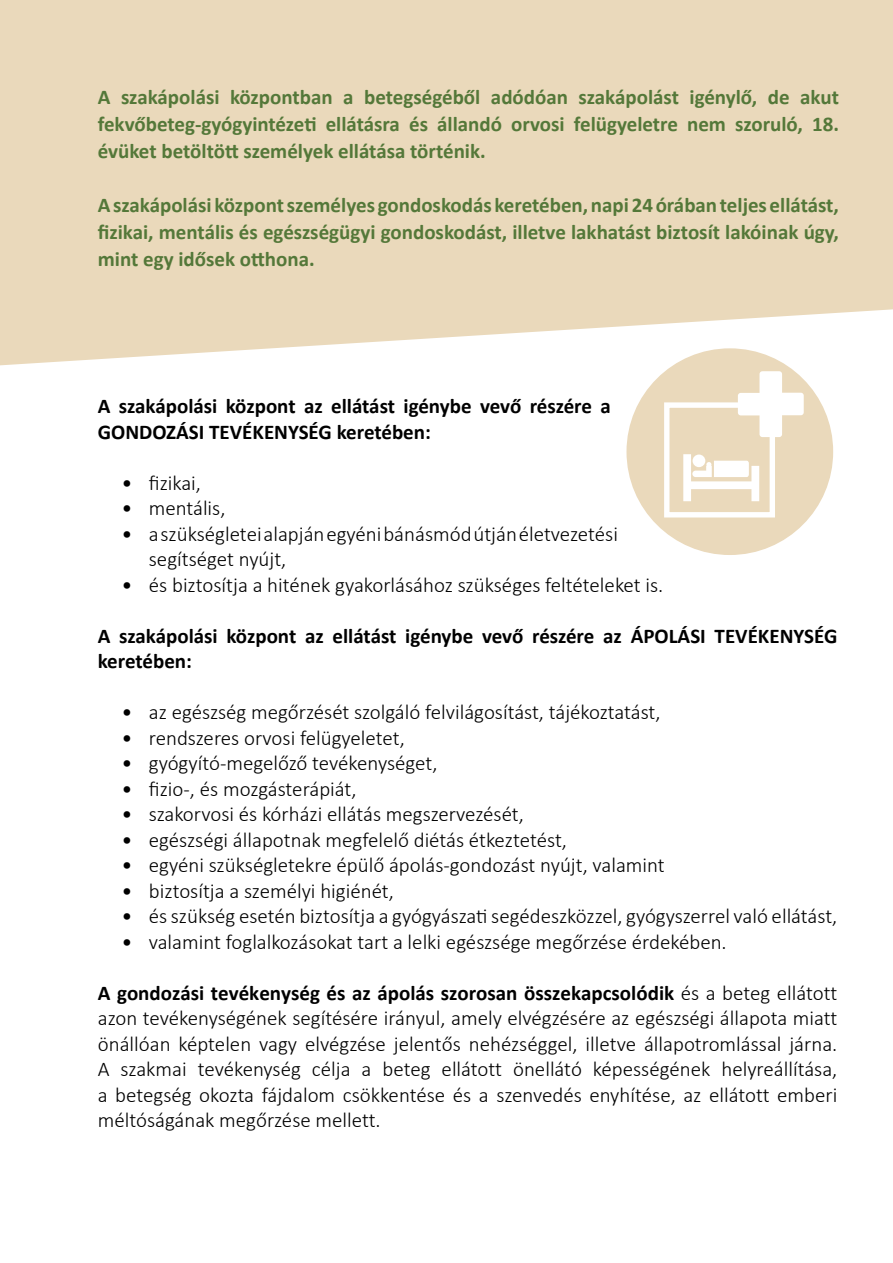
<style>
.page{position:relative;width:893px;height:1263px;background:#fff}
.page>*{position:absolute;margin:0;border:0;box-sizing:border-box;transform-origin:0 0}
.t1{font:300 21px/25.5px "Calibri";color:#000}
.t2{font:700 21px/27px "Calibri";color:#547839;text-align:justify}
.t3{font:700 21px/25.5px "Calibri";color:#000}
.s1{font-weight:400}
.s2{font-weight:700}
</style>
<div class="page">
<svg style="left:0;top:0;width:893px;height:365px;background:#ebdbbf"></svg>
<div style="left:626px;top:348px;width:207px;height:207px;background:#ead9bb;border-radius:50%"></div>
<div style="left:664px;top:402px;width:111px;height:115px;border:5px solid #fff"></div>
<svg style="left:683px;top:454px;width:76px;height:47px"></svg>
<svg style="left:738px;top:371px;width:66px;height:66px"></svg>
<p class="t2" style="left:98px;top:82px;width:743px">A szakápolási központban a betegségéből adódóan szakápolást igénylő, de akut fekvőbeteg-gyógyintézeti ellátásra és állandó orvosi felügyeletre nem szoruló, 18. évüket betöltött személyek ellátása történik.</p>
<p class="t2" style="left:98px;top:190px;width:743px">A szakápolási központ személyes gondoskodás keretében, napi 24 órában teljes ellátást, fizikai, mentális és egészségügyi gondoskodást, illetve lakhatást biztosít lakóinak úgy, mint egy idősek otthona.</p>
<p class="t3" style="left:98px;top:393px;width:515px">A szakápolási központ az ellátást igénybe vevő részére a<br>GONDOZÁSI TEVÉKENYSÉG keretében:</p>
<p class="t1" style="left:122px;top:470px;width:81px"><span class="s1">•</span> fizikai,</p>
<p class="t1" style="left:122px;top:495px;width:105px"><span class="s1">•</span> mentális,</p>
<p class="t1" style="left:149px;top:521px;width:471px;text-indent:-27px"><span class="s1">•</span> a szükségletei alapján egyéni bánásmód útján életvezetési segítséget nyújt,</p>
<p class="t1" style="left:122px;top:572px;width:543px"><span class="s1">•</span> és biztosítja a hitének gyakorlásához szükséges feltételeket is.</p>
<p class="t3" style="left:98px;top:622px;width:741px">A szakápolási központ az ellátást igénybe vevő részére az ÁPOLÁSI TEVÉKENYSÉG keretében:</p>
<p class="t1" style="left:122px;top:699px;width:540px"><span class="s1">•</span> az egészség megőrzését szolgáló felvilágosítást, tájékoztatást,</p>
<p class="t1" style="left:122px;top:725px;width:284px"><span class="s1">•</span> rendszeres orvosi felügyeletet,</p>
<p class="t1" style="left:122px;top:750px;width:317px"><span class="s1">•</span> gyógyító-megelőző tevékenységet,</p>
<p class="t1" style="left:122px;top:776px;width:236px"><span class="s1">•</span> fizio-, és mozgásterápiát,</p>
<p class="t1" style="left:122px;top:801px;width:404px"><span class="s1">•</span> szakorvosi és kórházi ellátás megszervezését,</p>
<p class="t1" style="left:122px;top:827px;width:447px"><span class="s1">•</span> egészségi állapotnak megfelelő diétás étkeztetést,</p>
<p class="t1" style="left:122px;top:852px;width:544px"><span class="s1">•</span> egyéni szükségletekre épülő ápolás-gondozást nyújt, valamint</p>
<p class="t1" style="left:122px;top:878px;width:274px"><span class="s1">•</span> biztosítja a személyi higiénét,</p>
<p class="t1" style="left:122px;top:903px;width:717px"><span class="s1">•</span> és szükség esetén biztosítja a gyógyászati segédeszközzel, gyógyszerrel való ellátást,</p>
<p class="t1" style="left:122px;top:929px;width:606px"><span class="s1">•</span> valamint foglalkozásokat tart a lelki egészsége megőrzése érdekében.</p>
<p class="t1" style="left:98px;top:980px;width:741px;text-align:justify"><span class="s2">A gondozási tevékenység és az ápolás szorosan összekapcsolódik</span> és a beteg ellátott azon tevékenységének segítésére irányul, amely elvégzésére az egészségi állapota miatt önállóan képtelen vagy elvégzése jelentős nehézséggel, illetve állapotromlással járna.<br>A szakmai tevékenység célja a beteg ellátott önellátó képességének helyreállítása, a betegség okozta fájdalom csökkentése és a szenvedés enyhítése, az ellátott emberi méltóságának megőrzése mellett.</p>
</div>
